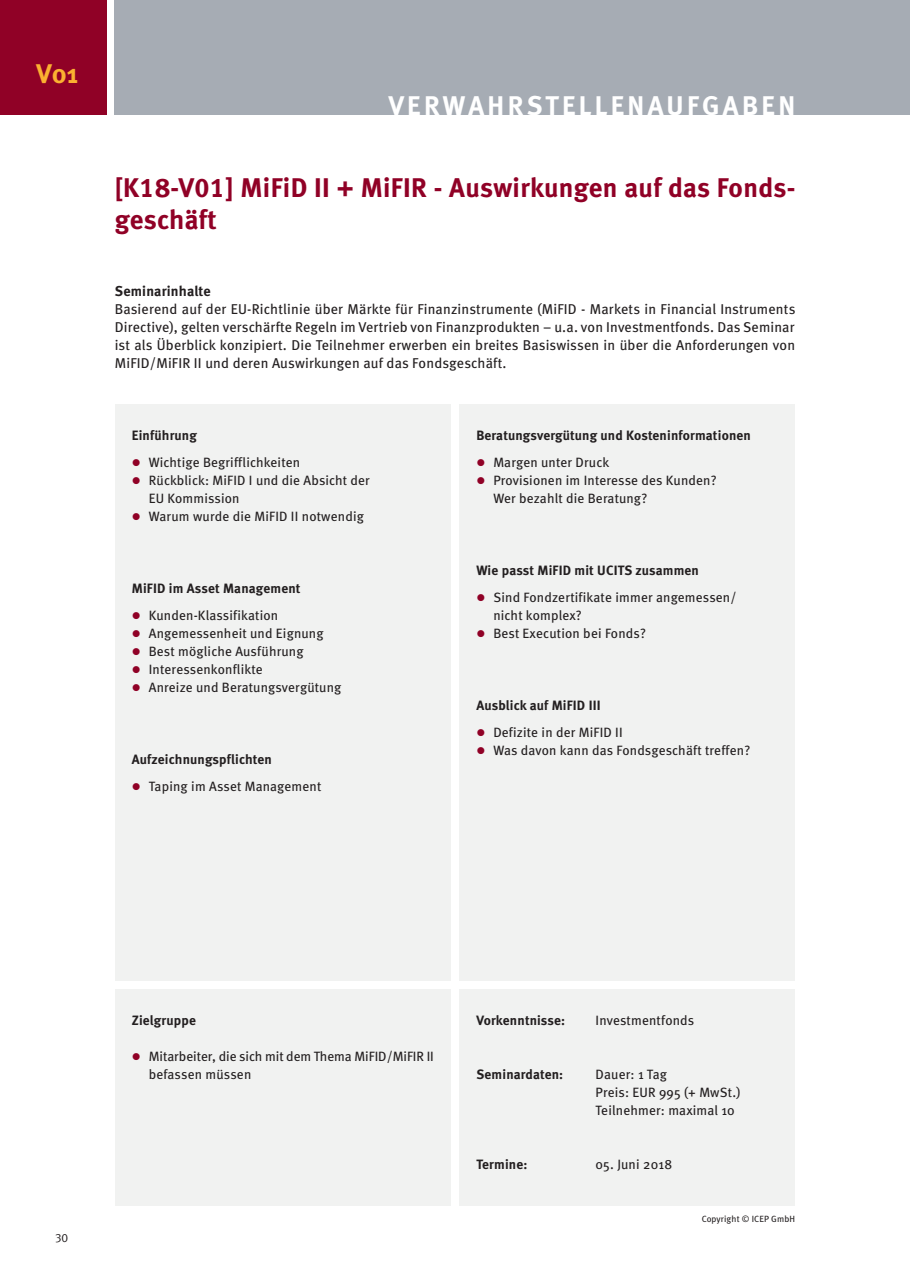
<style>
.page{position:relative;width:910px;height:1280px;background:#fff}
.page>*{position:absolute;margin:0;border:0;box-sizing:border-box;transform-origin:0 0}
.t1{font:27px/31.5px "Meta Bold LF";letter-spacing:.015em;color:#900126}
.t2{font:700 27px "Meta";letter-spacing:.125em;color:#fff}
.t3{font:700 27px "Meta";color:#fbb131}
.t4{font:14.25px/18px "Meta";letter-spacing:.015em;color:#231f20;text-align:justify}
.t5{font:700 14.25px "Meta";letter-spacing:.015em;color:#231f20}
.t6{font:13.5px/18px "Meta";letter-spacing:.015em;color:#231f20}
.t7{font:700 13.5px "Meta";letter-spacing:.015em;color:#231f20}
.t8{font:12px "Meta Korrespondenz";color:#231f20}
.t9{font:9px "Meta";letter-spacing:.015em;color:#231f20}
.s1{color:#900126}
</style>
<div class="page">
<div style="left:459px;top:405px;width:336px;height:576px;background:#f1f2f1"></div>
<div style="left:115px;top:405px;width:336px;height:576px;background:#f1f2f1"></div>
<div style="left:459px;top:990px;width:336px;height:216px;background:#f1f2f1"></div>
<div style="left:115px;top:990px;width:336px;height:216px;background:#f1f2f1"></div>
<div style="left:115px;top:0;width:795px;height:115px;background:#a6acb4"></div>
<div style="left:0;top:0;width:106px;height:115px;background:#900126"></div>
<h1 class="t3" style="left:37px;top:63px;width:43px">V01</h1>
<h1 class="t2" style="left:389px;top:95px;width:408px">VERWAHRSTELLENAUFGABEN</h1>
<h1 class="t1" style="left:115px;top:175px;width:682px">[K18-V01] MiFiD II + MiFIR - Auswirkungen auf das Fonds&shy;geschäft</h1>
<p class="t5" style="left:115px;top:286px;width:97px">Seminarinhalte</p>
<p class="t4" style="left:115px;top:301px;width:682px">Basierend auf der EU-Richtlinie über Märkte für Finanzinstrumente (MiFID - Markets in Financial Instruments Directive), gelten verschärfte Regeln im Vertrieb von Finanzprodukten – u.a. von Investmentfonds. Das Seminar ist als Überblick konzipiert. Die Teilnehmer erwerben ein breites Basiswissen in über die Anforderungen von MiFID/MiFIR II und deren Auswirkungen auf das Fondsgeschäft.</p>
<p class="t7" style="left:132px;top:430px;width:67px">Einführung</p>
<p class="t6" style="left:132px;top:454px;width:170px"><span class="s1">●</span> Wichtige Begrifflichkeiten</p>
<p class="t6" style="left:149px;top:472px;width:223px;text-indent:-17px"><span class="s1">●</span> Rückblick: MiFID I und die Absicht der<br>EU Kommission</p>
<p class="t6" style="left:132px;top:508px;width:234px"><span class="s1">●</span> Warum wurde die MiFID II notwendig</p>
<p class="t7" style="left:132px;top:583px;width:170px">MiFID im Asset Management</p>
<p class="t6" style="left:132px;top:607px;width:148px"><span class="s1">●</span> Kunden-Klassifikation</p>
<p class="t6" style="left:132px;top:625px;width:193px"><span class="s1">●</span> Angemessenheit und Eignung</p>
<p class="t6" style="left:132px;top:643px;width:173px"><span class="s1">●</span> Best mögliche Ausführung</p>
<p class="t6" style="left:132px;top:661px;width:132px"><span class="s1">●</span> Interessenkonflikte</p>
<p class="t6" style="left:132px;top:679px;width:211px"><span class="s1">●</span> Anreize und Beratungsvergütung</p>
<p class="t7" style="left:132px;top:754px;width:141px">Aufzeichnungspflichten</p>
<p class="t6" style="left:132px;top:778px;width:191px"><span class="s1">●</span> Taping im Asset Management</p>
<p class="t7" style="left:476px;top:430px;width:276px">Beratungsvergütung und Kosteninformationen</p>
<p class="t6" style="left:476px;top:454px;width:134px"><span class="s1">●</span> Margen unter Druck</p>
<p class="t6" style="left:493px;top:472px;width:225px;text-indent:-17px"><span class="s1">●</span> Provisionen im Interesse des Kunden?<br>Wer bezahlt die Beratung?</p>
<p class="t7" style="left:476px;top:565px;width:224px">Wie passt MiFID mit UCITS zusammen</p>
<p class="t6" style="left:493px;top:589px;width:245px;text-indent:-17px"><span class="s1">●</span> Sind Fondzertifikate immer angemessen/ nicht komplex?</p>
<p class="t6" style="left:476px;top:625px;width:171px"><span class="s1">●</span> Best Execution bei Fonds?</p>
<p class="t7" style="left:476px;top:700px;width:126px">Ausblick auf MiFID III</p>
<p class="t6" style="left:476px;top:724px;width:148px"><span class="s1">●</span> Defizite in der MiFID II</p>
<p class="t6" style="left:476px;top:742px;width:275px"><span class="s1">●</span> Was davon kann das Fondsgeschäft treffen?</p>
<p class="t8" style="left:55px;top:1230px;width:15px">30</p>
<p class="t7" style="left:132px;top:1015px;width:66px">Zielgruppe</p>
<p class="t6" style="left:149px;top:1048px;width:287px;text-indent:-17px"><span class="s1">●</span> Mitarbeiter, die sich mit dem Thema MiFID/MiFIR II befassen müssen</p>
<p class="t7" style="left:476px;top:1015px;width:90px">Vorkenntnisse:</p>
<p class="t6" style="left:595px;top:1012px;width:100px">Investmentfonds</p>
<p class="t7" style="left:476px;top:1069px;width:88px">Seminardaten:</p>
<p class="t6" style="left:595px;top:1066px;width:146px">Dauer: 1 Tag<br>Preis: EUR 995 (+ MwSt.)<br>Teilnehmer: maximal 10</p>
<p class="t7" style="left:476px;top:1159px;width:52px">Termine:</p>
<p class="t6" style="left:595px;top:1156px;width:78px">05. Juni 2018</p>
<p class="t9" style="left:702px;top:1215px;width:95px">Copyright © ICEP GmbH</p>
</div>
